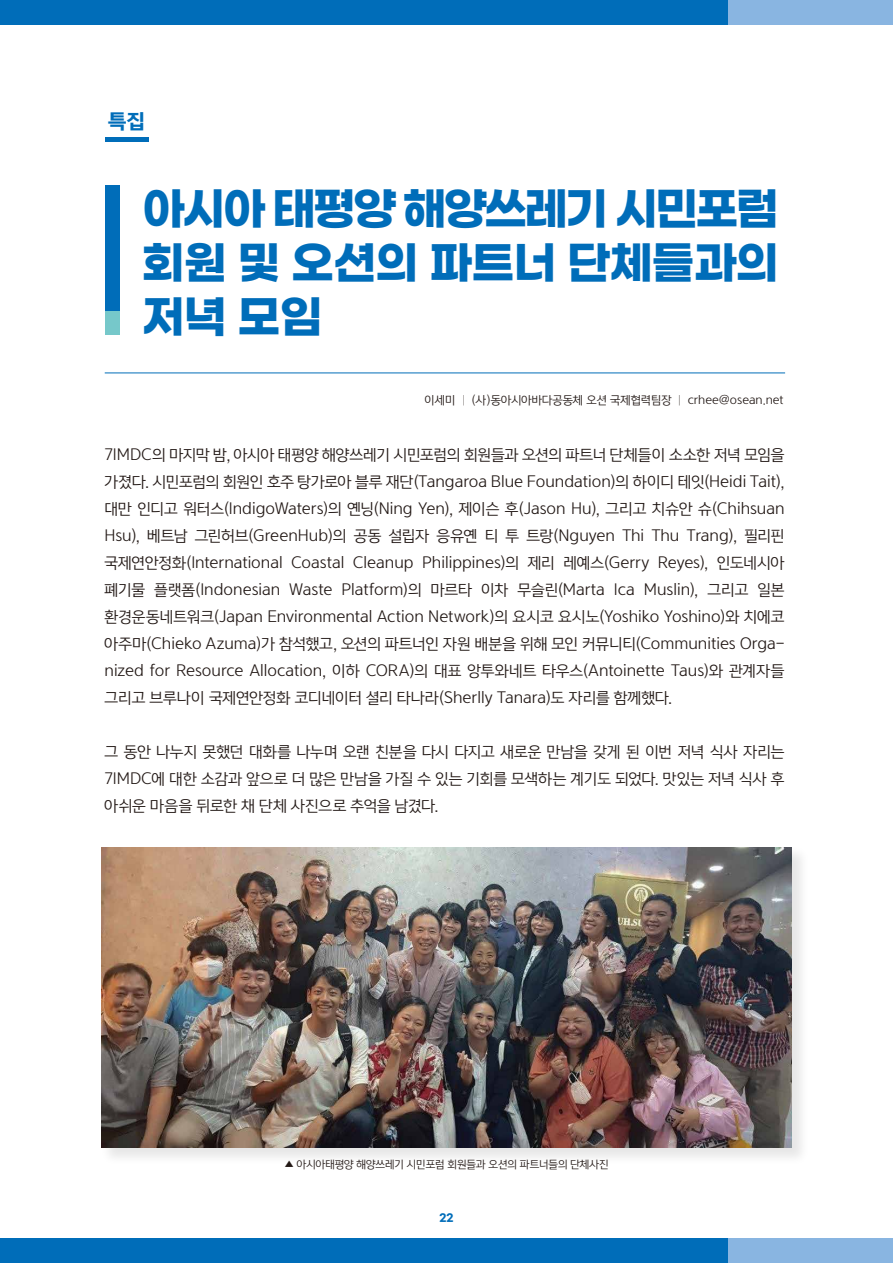
<style>
.page{position:relative;width:893px;height:1263px;background:#fff}
.page>*{position:absolute;margin:0;border:0;box-sizing:border-box;transform-origin:0 0}
.t1{font:700 45px/54px "Gmarket Sans";letter-spacing:-.045em;color:#006db9;text-align:justify}
.t2{font:19.5px "Yoon Gothic Pro 785";color:#006db9}
.t3{font:15px/27px "Yoon Gothic Pro 745";letter-spacing:-.005em;color:#221815;text-align:justify}
.t4{font:11.25px "Yoon Gothic Pro 745";color:#221815}
.t5{font:10.5px "Yoon Gothic Pro 745";letter-spacing:-.01em;color:#221815}
.t6{font:700 10.5px "Gmarket Sans";color:#006db9}
.s1{font-family:"Yoon Gothic Pro 715"}
</style>
<div class="page">
<div style="left:329px;top:1238px;width:564px;height:25px;background:#89b5e1"></div>
<div style="left:0;top:1238px;width:728px;height:25px;background:#006db9"></div>
<img style="left:101px;top:847px;width:701px;height:311px">
<img style="left:102px;top:847px;width:689px;height:301px">
<div style="left:329px;top:0;width:564px;height:25px;background:#89b5e1"></div>
<div style="left:0;top:0;width:728px;height:25px;background:#006db9"></div>
<div style="left:105px;top:186px;width:15px;height:149px;background:#006db9"></div>
<div style="left:105px;top:311px;width:15px;height:24px;background:#76c8ca"></div>
<hr style="left:105px;top:373px;width:680px;height:1px;background:#006db9">
<div style="left:105px;top:137px;width:44px;height:5px;background:#006db9"></div>
<h2 class="t2" style="left:108px;top:106px;width:39px">특집</h2>
<h1 class="t1" style="left:142px;top:184px;width:639px">아시아 태평양 해양쓰레기 시민포럼 회원 및 오션의 파트너 단체들과의 저녁 모임</h1>
<p class="t4" style="left:425px;top:393px;width:361px">이세미 <span class="s1">|</span> (사)동아시아바다공동체 오션 국제협력팀장 <span class="s1">|</span> crhee@osean.net</p>
<p class="t3" style="left:105px;top:441px;width:681px">7IMDC의 마지막 밤, 아시아 태평양 해양쓰레기 시민포럼의 회원들과 오션의 파트너 단체들이 소소한 저녁 모임을 가졌다. 시민포럼의 회원인 호주 탕가로아 블루 재단(Tangaroa Blue Foundation)의 하이디 테잇(Heidi Tait), 대만 인디고 워터스(IndigoWaters)의 옌닝(Ning Yen), 제이슨 후(Jason Hu), 그리고 치슈안 슈(Chihsuan Hsu), 베트남 그린허브(GreenHub)의 공동 설립자 응유옌 티 투 트랑(Nguyen Thi Thu Trang), 필리핀 국제연안정화(International Coastal Cleanup Philippines)의 제리 레예스(Gerry Reyes), 인도네시아 폐기물 플랫폼(Indonesian Waste Platform)의 마르타 이차 무슬린(Marta Ica Muslin), 그리고 일본 환경운동네트워크(Japan Environmental Action Network)의 요시코 요시노(Yoshiko Yoshino)와 치에코 아주마(Chieko Azuma)가 참석했고, 오션의 파트너인 자원 배분을 위해 모인 커뮤니티(Communities Orga&shy;nized for Resource Allocation, 이하 CORA)의 대표 앙투와네트 타우스(Antoinette Taus)와 관계자들 그리고 브루나이 국제연안정화 코디네이터 셜리 타나라(Sherlly Tanara)도 자리를 함께했다.</p>
<p class="t3" style="left:105px;top:738px;width:681px">그 동안 나누지 못했던 대화를 나누며 오랜 친분을 다시 다지고 새로운 만남을 갖게 된 이번 저녁 식사 자리는 7IMDC에 대한 소감과 앞으로 더 많은 만남을 가질 수 있는 기회를 모색하는 계기도 되었다. 맛있는 저녁 식사 후 아쉬운 마음을 뒤로한 채 단체 사진으로 추억을 남겼다.</p>
<p class="t5" style="left:284px;top:1158px;width:326px">▲ 아시아태평양 해양쓰레기 시민포럼 회원들과 오션의 파트너들의 단체사진</p>
<p class="t6" style="left:440px;top:1212px;width:16px">22</p>
</div>
